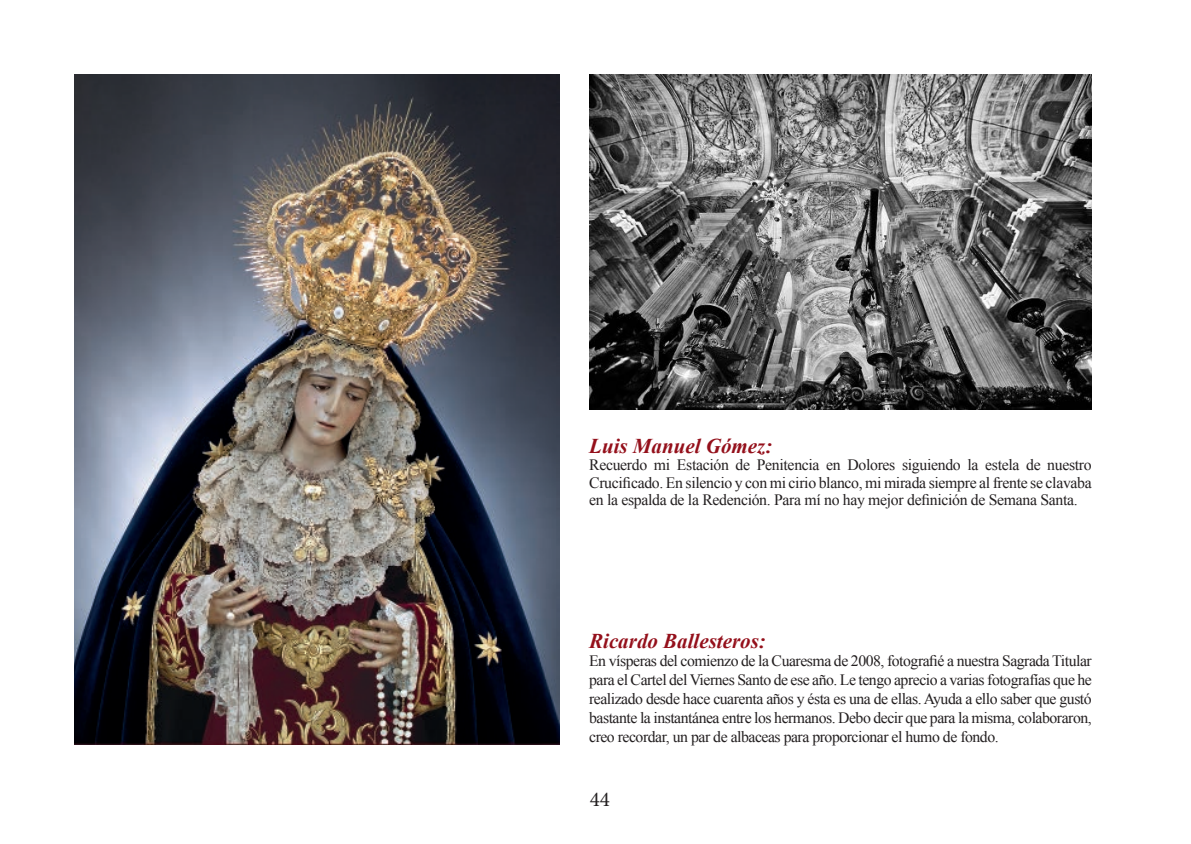
<style>
.page{position:relative;width:1191px;height:844px;background:#fff}
.page>*{position:absolute;margin:0;border:0;box-sizing:border-box;transform-origin:0 0}
.t1{font:italic 700 21px "Times New Roman";color:#94101b}
.t2{font:21px "Minion Pro";color:#231f20}
.t3{font:15.75px/18.9px "Times New Roman";letter-spacing:-.025em;color:#231f20;text-align:justify}
</style>
<div class="page">
<img style="left:74px;top:75px;width:485px;height:669px">
<img style="left:589px;top:75px;width:502px;height:334px">
<h1 class="t1" style="left:589px;top:431px;width:185px">Luis Manuel Gómez:</h1>
<p class="t3" style="left:589px;top:456px;width:504px;line-height:17.5px">Recuerdo mi Estación de Penitencia en Dolores siguiendo la estela de nuestro Crucificado. En silencio y con mi cirio blanco, mi mirada siempre al frente se clavaba en la espalda de la Redención. Para mí no hay mejor definición de Semana Santa.</p>
<h1 class="t1" style="left:589px;top:625px;width:178px">Ricardo Ballesteros:</h1>
<p class="t3" style="left:589px;top:651px;width:504px">En vísperas del comienzo de la Cuaresma de 2008, fotografié a nuestra Sagrada Titular para el Cartel del Viernes Santo de ese año. Le tengo aprecio a varias fotografías que he realizado desde hace cuarenta años y ésta es una de ellas. Ayuda a ello saber que gustó bastante la instantánea entre los hermanos. Debo decir que para la misma, colaboraron, creo recordar, un par de albaceas para proporcionar el humo de fondo.</p>
<h1 class="t2" style="left:589px;top:785px;width:22px">44</h1>
</div>
